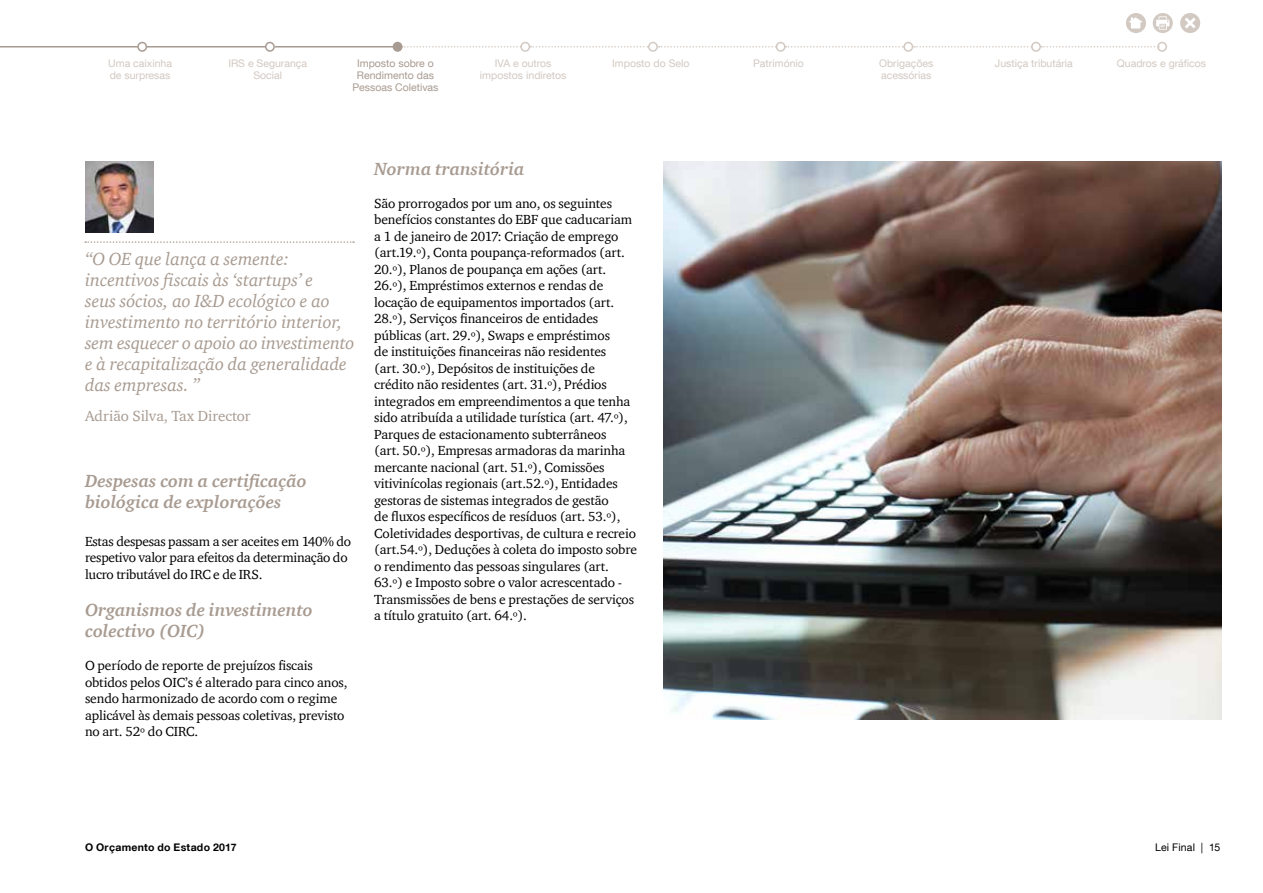
<style>
.page{position:relative;width:1263px;height:893px;background:#fff}
.page>*{position:absolute;margin:0;border:0;box-sizing:border-box;transform-origin:0 0}
.t1{font:italic 18px/21px "ITC Charter Com";color:#a89b91}
.t2{font:italic 700 18px/21px "ITC Charter Com";color:#a89b91}
.t3{font:15px "ITC Charter Com";color:#a89b91}
.t4{font:13.5px/16.5px "ITC Charter Com";letter-spacing:-.01em;color:#000}
.t5{font:10.5px/12px "Helvetica Neue LT Com";color:#d2c9c2;text-align:center}
.t6{font:10.5px/12px "Helvetica Neue LT Com";color:#a89b91;text-align:center}
.t7{font:700 10.5px "Helvetica Neue LT";letter-spacing:.03em;color:#000}
.t8{font:10.5px "Helvetica Neue LT Com";letter-spacing:.02em;color:#000}
</style>
<div class="page">
<img style="left:85px;top:162px;width:68px;height:71px">
<svg style="left:85px;top:241px;width:269px;height:2px"></svg>
<hr style="left:0;top:46px;width:138px;height:2px;background:#a89b91">
<hr style="left:147px;top:46px;width:118px;height:2px;background:#a89b91">
<svg style="left:659px;top:46px;width:117px;height:2px"></svg>
<svg style="left:402px;top:46px;width:116px;height:2px"></svg>
<svg style="left:914px;top:46px;width:117px;height:2px"></svg>
<hr style="left:275px;top:46px;width:120px;height:2px;background:#a89b91">
<svg style="left:785px;top:46px;width:118px;height:2px"></svg>
<svg style="left:530px;top:46px;width:118px;height:2px"></svg>
<svg style="left:1041px;top:46px;width:114px;height:2px"></svg>
<div style="left:265px;top:42px;width:10px;height:10px;border:2px solid #a89b91;border-radius:50%"></div>
<div style="left:1157px;top:42px;width:10px;height:10px;border:2px solid #d2c9c2;border-radius:50%"></div>
<div style="left:393px;top:43px;width:9px;height:8px;background:#a89b91;border-radius:50%"></div>
<div style="left:393px;top:42px;width:9px;height:10px;border:2px solid #a89b91;border-radius:50%"></div>
<div style="left:520px;top:42px;width:10px;height:10px;border:2px solid #d2c9c2;border-radius:50%"></div>
<div style="left:648px;top:42px;width:10px;height:10px;border:2px solid #d2c9c2;border-radius:50%"></div>
<div style="left:776px;top:42px;width:9px;height:10px;border:2px solid #d2c9c2;border-radius:50%"></div>
<div style="left:903px;top:42px;width:10px;height:10px;border:2px solid #d2c9c2;border-radius:50%"></div>
<div style="left:1031px;top:42px;width:10px;height:10px;border:2px solid #d2c9c2;border-radius:50%"></div>
<div style="left:137px;top:42px;width:10px;height:10px;border:2px solid #a89b91;border-radius:50%"></div>
<svg style="left:1126px;top:13px;width:20px;height:20px"></svg>
<svg style="left:1153px;top:13px;width:20px;height:20px"></svg>
<svg style="left:1180px;top:13px;width:20px;height:20px"></svg>
<img style="left:663px;top:162px;width:558px;height:557px">
<p class="t5" style="left:108px;top:57px;width:65px">Uma caixinha</p>
<p class="t5" style="left:1117px;top:57px;width:91px">Quadros e gráficos</p>
<p class="t5" style="left:110px;top:69px;width:62px">de surpresas</p>
<p class="t5" style="left:228px;top:57px;width:80px">IRS e Segurança<br>Social</p>
<p class="t6" style="left:352px;top:57px;width:88px">Imposto sobre o<br>Rendimento das<br>Pessoas Coletivas</p>
<p class="t5" style="left:480px;top:57px;width:88px">IVA e outros impostos indiretos</p>
<p class="t5" style="left:612px;top:57px;width:79px">Imposto do Selo</p>
<p class="t5" style="left:753px;top:57px;width:52px">Património</p>
<p class="t5" style="left:879px;top:57px;width:56px;text-align:left">Obrigações acessórias</p>
<p class="t5" style="left:995px;top:57px;width:79px">Justiça tributária</p>
<h1 class="t1" style="left:85px;top:248px;width:271px">“O OE que lança a semente: incentivos fiscais às ‘startups’ e<br>seus sócios, ao I&amp;D ecológico e ao investimento no território interior, sem esquecer o apoio ao investimento e à recapitalização da generalidade das empresas. ”</h1>
<p class="t3" style="left:85px;top:406px;width:167px">Adrião Silva, Tax Director</p>
<h1 class="t2" style="left:85px;top:470px;width:223px">Despesas com a certificação biológica de explorações</h1>
<p class="t4" style="left:85px;top:533px;width:267px">Estas despesas passam a ser aceites em 140% do respetivo valor para efeitos da determinação do lucro tributável do IRC e de IRS.</p>
<h1 class="t2" style="left:85px;top:599px;width:229px">Organismos de investimento colectivo (OIC)</h1>
<p class="t4" style="left:85px;top:657px;width:264px">O período de reporte de prejuízos fiscais obtidos pelos OIC’s é alterado para cinco anos, sendo harmonizado de acordo com o regime aplicável às demais pessoas coletivas, previsto no art. 52º do CIRC.</p>
<h1 class="t2" style="left:374px;top:158px;width:152px">Norma transitória</h1>
<p class="t4" style="left:374px;top:195px;width:264px">São prorrogados por um ano, os seguintes benefícios constantes do EBF que caducariam a 1 de janeiro de 2017: Criação de emprego (art.19.º), Conta poupança-reformados (art.<br>20.º), Planos de poupança em ações (art.<br>26.º), Empréstimos externos e rendas de locação de equipamentos importados (art.<br>28.º), Serviços financeiros de entidades públicas (art. 29.º), Swaps e empréstimos<br>de instituições financeiras não residentes<br>(art. 30.º), Depósitos de instituições de crédito não residentes (art. 31.º), Prédios integrados em empreendimentos a que tenha sido atribuída a utilidade turística (art. 47.º), Parques de estacionamento subterrâneos<br>(art. 50.º), Empresas armadoras da marinha mercante nacional (art. 51.º), Comissões vitivinícolas regionais (art.52.º), Entidades gestoras de sistemas integrados de gestão<br>de fluxos específicos de resíduos (art. 53.º), Coletividades desportivas, de cultura e recreio (art.54.º), Deduções à coleta do imposto sobre o rendimento das pessoas singulares (art.<br>63.º) e Imposto sobre o valor acrescentado - Transmissões de bens e prestações de serviços a título gratuito (art. 64.º).</p>
<p class="t7" style="left:85px;top:841px;width:153px">O Orçamento do Estado 2017</p>
<p class="t8" style="left:1155px;top:841px;width:67px">Lei Final | 15</p>
</div>
